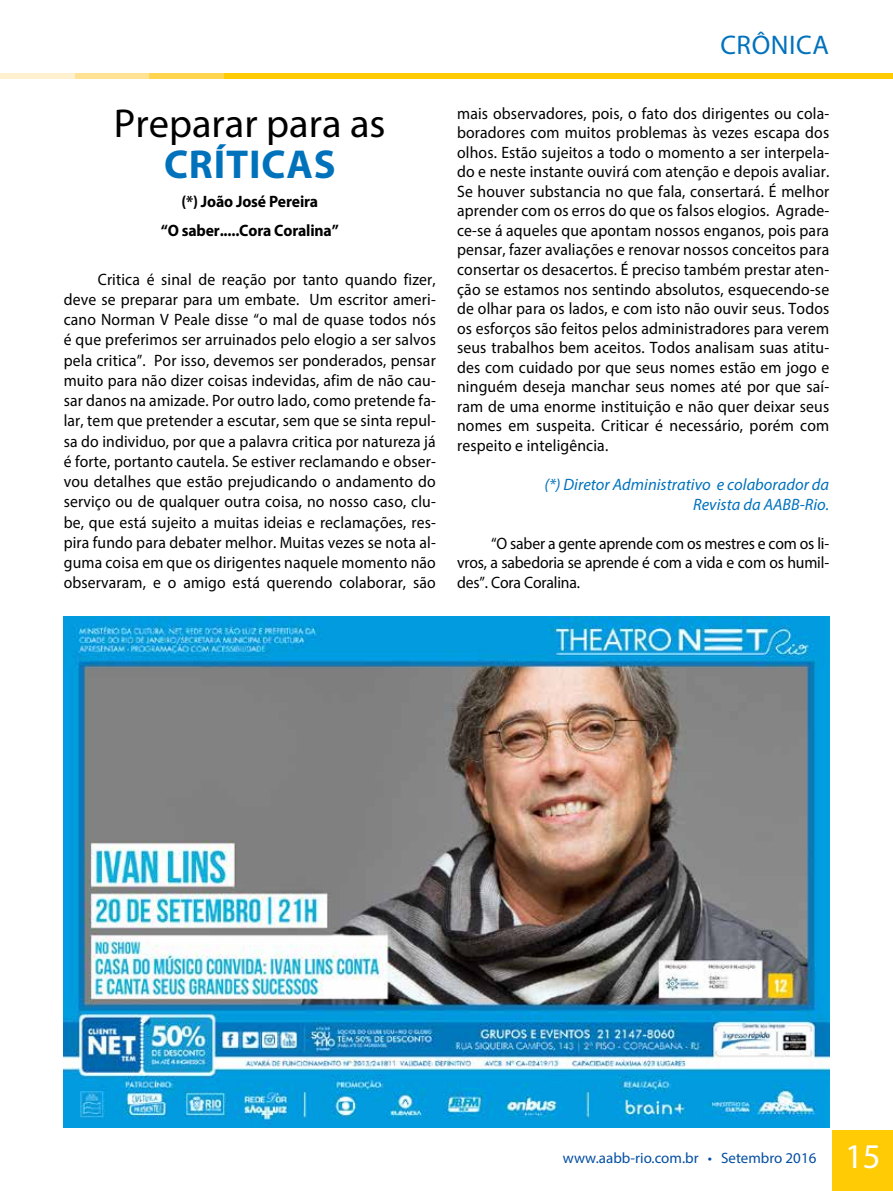
<style>
.page{position:relative;width:893px;height:1191px;background:#fff}
.page>*{position:absolute;margin:0;border:0;box-sizing:border-box;transform-origin:0 0}
.t1{font:40.5px "Myriad Pro";color:#000}
.t2{font:700 40.5px "Myriad Pro";color:#0072bc}
.t3{font:34.8px "Myriad Pro";color:#fff}
.t4{font:27px "Myriad Pro";color:#0072bc}
.t5{font:16.5px/19.5px "Myriad Pro";letter-spacing:.01em;color:#000;text-align:justify;scale:.95 1}
.t6{font:italic 16.5px/19.5px "Myriad Pro";color:#0072bc;text-align:right}
.t7{font:700 16.5px/28.8px "Myriad Pro";letter-spacing:-.01em;color:#000;text-align:center;scale:.95 1}
.t8{font:15px "Myriad Pro";color:#034ea2}
</style>
<div class="page">
<div style="left:832px;top:1130px;width:61px;height:61px;background:#ffcb05"></div>
<div style="left:224px;top:73px;width:669px;height:6px;background:#ffcb05"></div>
<div style="left:149px;top:73px;width:75px;height:6px;background:#ffd44f"></div>
<div style="left:75px;top:73px;width:74px;height:6px;background:#ffe293"></div>
<div style="left:0;top:73px;width:75px;height:6px;background:#fff1d0"></div>
<img style="left:64px;top:617px;width:765px;height:510px">
<h1 class="t1" style="left:114px;top:98px;width:273px">Preparar para as</h1>
<h1 class="t2" style="left:164px;top:138px;width:85px">cr íticas</h1>
<p class="t7" style="left:161px;top:186px;width:189px">(*) João José Pereira<br>“O saber.....Cora Coralina”</p>
<p class="t5" style="left:64px;top:269px;width:393px;line-height:20.2px;text-indent:34px">Critica é sinal de reação por tanto quando fizer, deve se preparar para um embate. Um escritor ameri&shy;cano Norman V Peale disse “o mal de quase todos nós é que preferimos ser arruinados pelo elogio a ser salvos pela critica”. Por isso, devemos ser ponderados, pensar muito para não dizer coisas indevidas, afim de não cau&shy;sar danos na amizade. Por outro lado, como pretende fa&shy;lar, tem que pretender a escutar, sem que se sinta repul&shy;sa do individuo, por que a palavra critica por natureza já é forte, portanto cautela. Se estiver reclamando e obser&shy;vou detalhes que estão prejudicando o andamento do serviço ou de qualquer outra coisa, no nosso caso, clu&shy;be, que está sujeito a muitas ideias e reclamações, res&shy;pira fundo para debater melhor. Muitas vezes se nota al&shy;guma coisa em que os dirigentes naquele momento não observaram, e o amigo está querendo colaborar, são</p>
<h3 class="t4" style="left:720px;top:29px;width:17px">crônica</h3>
<p class="t5" style="left:457px;top:103px;width:393px">mais observadores, pois, o fato dos dirigentes ou cola&shy;boradores com muitos problemas às vezes escapa dos olhos. Estão sujeitos a todo o momento a ser interpela&shy;do e neste instante ouvirá com atenção e depois avaliar.<br>Se houver substancia no que fala, consertará. É melhor aprender com os erros do que os falsos elogios. Agrade&shy;ce-se á aqueles que apontam nossos enganos, pois para pensar, fazer avaliações e renovar nossos conceitos para consertar os desacertos. É preciso também prestar aten&shy;ção se estamos nos sentindo absolutos, esquecendo-se de olhar para os lados, e com isto não ouvir seus. Todos os esforços são feitos pelos administradores para verem seus trabalhos bem aceitos. Todos analisam suas atitu&shy;des com cuidado por que seus nomes estão em jogo e ninguém deseja manchar seus nomes até por que saí&shy;ram de uma enorme instituição e não quer deixar seus nomes em suspeita. Criticar é necessário, porém com respeito e inteligência.</p>
<p class="t6" style="left:544px;top:474px;width:286px">(*) Diretor Administrativo e colaborador da<br>Revista da AABB-Rio.</p>
<p class="t5" style="left:457px;top:533px;width:393px;text-indent:34px">“O saber a gente aprende com os mestres e com os li&shy;vros, a sabedoria se aprende é com a vida e com os humil&shy;des”. Cora Coralina.</p>
<p class="t8" style="left:563px;top:1148px;width:255px">www.aabb-rio.com.br • Setembro 2016</p>
<h2 class="t3" style="left:845px;top:1134px;width:37px">15</h2>
</div>
